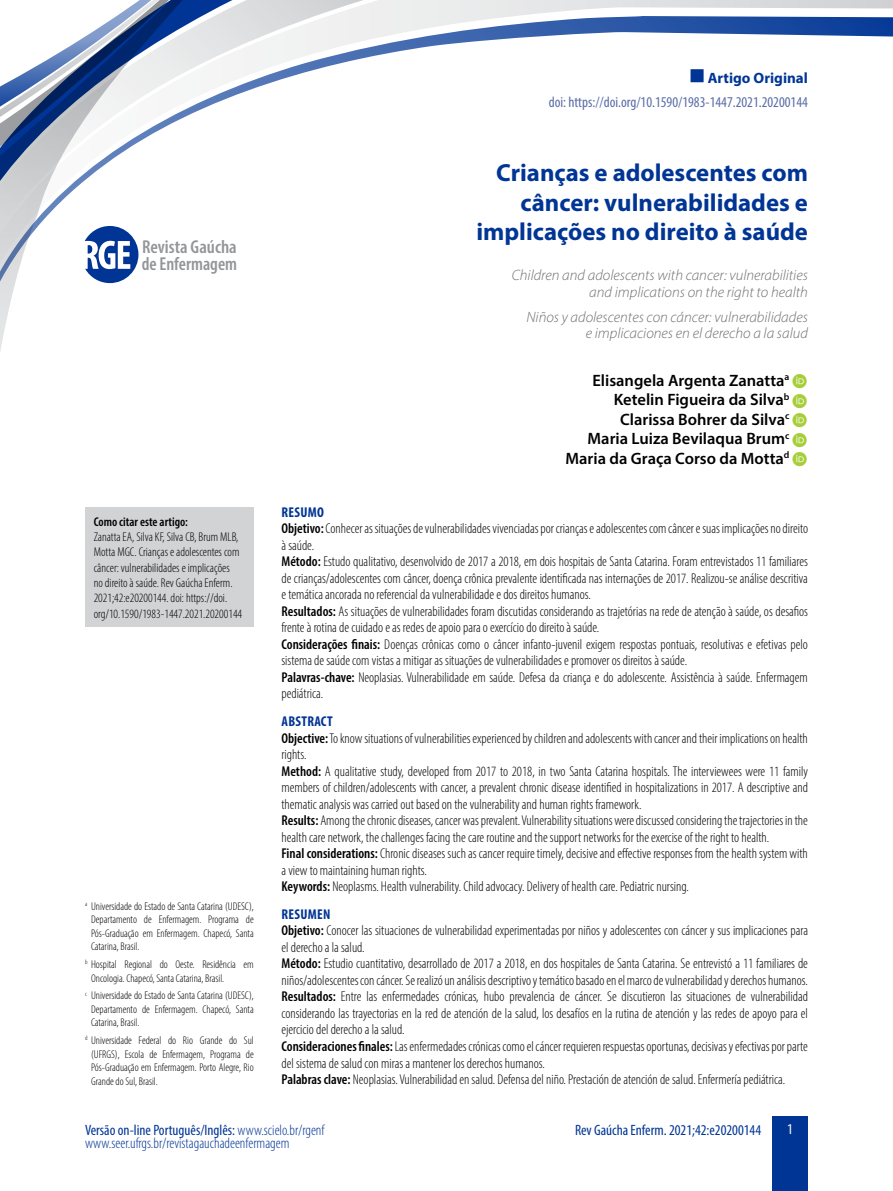
<style>
.page{position:relative;width:893px;height:1191px;background:#fff}
.page>*{position:absolute;margin:0;border:0;box-sizing:border-box;transform-origin:0 0}
.t1{font:700 24.75px/29.7px "Myriad Pro";color:#003595;text-align:right}
.t2{font:600 condensed 18.75px/16.6px "Myriad Pro";color:#939598}
.t3{font:600 16.5px/19.5px "Myriad Pro";color:#000;text-align:right}
.t4{font:italic 300 15px/16.5px "Myriad Pro";color:#6d6e71;text-align:right}
.t5{font:condensed 15px "Myriad Pro";color:#003595}
.t6{font:condensed 15px "Myriad Pro";color:#5a6da7}
.t7{font:300 condensed 15px "Myriad Pro";color:#003595}
.t8{font:700 15px "Myriad Pro";color:#003595}
.t9{font:condensed 15px "Myriad Pro";color:#fff}
.t10{font:300 condensed 14.25px/16.5px "Myriad Pro";color:#000}
.t11{font:300 condensed 12.75px/15.3px "Myriad Pro";color:#000}
.t12{font:600 condensed 12.75px "Myriad Pro";color:#000}
.t13{font:300 condensed 11.25px/13.5px "Myriad Pro";color:#000;text-align:justify}
.s1{font-weight:700;color:#003595}
.s2{font-weight:600}
.s3{font-weight:300}
</style>
<div class="page">
<svg style="left:202px;top:0;width:691px;height:109px"></svg>
<svg style="left:0;top:0;width:202px;height:352px"></svg>
<div style="left:772px;top:1116px;width:36px;height:75px;background:#003595"></div>
<svg style="left:85px;top:226px;width:53px;height:57px"></svg>
<div style="left:85px;top:507px;width:168px;height:119px;background:#d1d3d4"></div>
<svg style="left:691px;top:69px;width:13px;height:14px"></svg>
<p class="t8" style="left:708px;top:68px;width:102px">Artigo Original</p>
<h2 class="t2" style="left:142px;top:238px;width:97px">Revista Gaúcha de Enfermagem</h2>
<p class="t12" style="left:94px;top:514px;width:96px">Como citar este artigo:</p>
<p class="t11" style="left:94px;top:529px;width:150px">Zanatta EA, Silva KF, Silva CB, Brum MLB, Motta MGC. Crianças e adolescentes com câncer: vulnerabilidades e implicações no direito à saúde. Rev Gaúcha Enferm.<br>2021;42:e20200144. doi: https://doi. org/10.1590/1983-1447.2021.20200144</p>
<p class="t13" style="left:91px;top:899px;width:164px;text-indent:-6px"><sup>a</sup> Universidade do Estado de Santa Catarina (UDESC), Departamento de Enfermagem. Programa de Pós-Graduação em Enfermagem. Chapecó, Santa Catarina, Brasil.</p>
<p class="t13" style="left:91px;top:957px;width:164px;text-indent:-6px"><sup>b</sup> Hospital Regional do Oeste. Residência em<br>Oncologia. Chapecó, Santa Catarina, Brasil.</p>
<p class="t13" style="left:91px;top:988px;width:164px;text-indent:-6px"><sup>c</sup> Universidade do Estado de Santa Catarina (UDESC), Departamento de Enfermagem. Chapecó, Santa Catarina, Brasil.</p>
<p class="t13" style="left:91px;top:1033px;width:164px;text-indent:-6px"><sup>d</sup> Universidade Federal do Rio Grande do Sul (UFRGS), Escola de Enfermagem, Programa de Pós-Graduação em Enfermagem. Porto Alegre, Rio Grande do Sul, Brasil.</p>
<p class="t6" style="left:549px;top:93px;width:261px">doi: https://doi.org/10.1590/1983-1447.2021.20200144</p>
<h1 class="t1" style="left:476px;top:157px;width:333px">Crianças e adolescentes com câncer: vulnerabilidades e implicações no direito à saúde</h1>
<p class="t4" style="left:512px;top:267px;width:298px">Children and adolescents with cancer: vulnerabilities and implications on the right to health</p>
<p class="t4" style="left:526px;top:308px;width:283px">Niños y adolescentes con cáncer: vulnerabilidades e implicaciones en el derecho a la salud</p>
<p class="t3" style="left:565px;top:370px;width:225px">Elisangela Argenta Zanatta<sup>a<br></sup>Ketelin Figueira da Silva<sup>b<br></sup>Clarissa Bohrer da Silva<sup>c<br></sup>Maria Luiza Bevilaqua Brum<sup>c<br></sup>Maria da Graça Corso da Motta<sup>d</sup></p>
<p class="t10" style="left:281px;top:504px;width:528px"><span class="s1">RESUMO<br></span><span class="s2">Objetivo:</span> Conhecer as situações de vulnerabilidades vivenciadas por crianças e adolescentes com câncer e suas implicações no direito à saúde.<br><span class="s2">Método:</span> Estudo qualitativo, desenvolvido de 2017 a 2018, em dois hospitais de Santa Catarina. Foram entrevistados 11 familiares de crianças/adolescentes com câncer, doença crônica prevalente identificada nas internações de 2017. Realizou-se análise descritiva e temática ancorada no referencial da vulnerabilidade e dos direitos humanos.<br><span class="s2">Resultados:</span> As situações de vulnerabilidades foram discutidas considerando as trajetórias na rede de atenção à saúde, os desafios frente à rotina de cuidado e as redes de apoio para o exercício do direito à saúde.<br><span class="s2">Considerações finais:</span> Doenças crônicas como o câncer infanto-juvenil exigem respostas pontuais, resolutivas e efetivas pelo sistema de saúde com vistas a mitigar as situações de vulnerabilidades e promover os direitos à saúde.<br><span class="s2">Palavras-chave:</span> Neoplasias. Vulnerabilidade em saúde. Defesa da criança e do adolescente. Assistência à saúde. Enfermagem pediátrica.</p>
<p class="t10" style="left:281px;top:713px;width:528px"><span class="s1">ABSTRACT<br></span><span class="s2">Objective:</span> To know situations of vulnerabilities experienced by children and adolescents with cancer and their implications on health rights.<br><span class="s2">Method:</span> A qualitative study, developed from 2017 to 2018, in two Santa Catarina hospitals. The interviewees were 11 family members of children/adolescents with cancer, a prevalent chronic disease identified in hospitalizations in 2017. A descriptive and thematic analysis was carried out based on the vulnerability and human rights framework.<br><span class="s2">Results:</span> Among the chronic diseases, cancer was prevalent. Vulnerability situations were discussed considering the trajectories in the health care network, the challenges facing the care routine and the support networks for the exercise of the right to health.<br><span class="s2">Final considerations:</span> Chronic diseases such as cancer require timely, decisive and effective responses from the health system with a view to maintaining human rights.<br><span class="s2">Keywords:</span> Neoplasms. Health vulnerability. Child advocacy. Delivery of health care. Pediatric nursing.</p>
<p class="t10" style="left:281px;top:906px;width:528px"><span class="s1">RESUMEN<br></span><span class="s2">Objetivo:</span> Conocer las situaciones de vulnerabilidad experimentadas por niños y adolescentes con cáncer y sus implicaciones para el derecho a la salud.<br><span class="s2">Método:</span> Estudio cuantitativo, desarrollado de 2017 a 2018, en dos hospitales de Santa Catarina. Se entrevistó a 11 familiares de niños/adolescentes con cáncer. Se realizó un análisis descriptivo y temático basado en el marco de vulnerabilidad y derechos humanos.<br><span class="s2">Resultados:</span> Entre las enfermedades crónicas, hubo prevalencia de cáncer. Se discutieron las situaciones de vulnerabilidad considerando las trayectorias en la red de atención de la salud, los desafíos en la rutina de atención y las redes de apoyo para el ejercicio del derecho a la salud.<br><span class="s2">Consideraciones finales:</span> Las enfermedades crónicas como el cáncer requieren respuestas oportunas, decisivas y efectivas por parte del sistema de salud con miras a mantener los derechos humanos.<br><span class="s2">Palabras clave:</span> Neoplasias. Vulnerabilidad en salud. Defensa del niño. Prestación de atención de salud. Enfermería pediátrica.</p>
<p class="t5" style="left:85px;top:1121px;width:241px">Versão on-line Português/Inglês: <span class="s3">www.scielo.br/rgenf</span></p>
<p class="t7" style="left:85px;top:1134px;width:206px">www.seer.ufrgs.br/revistagauchadeenfermagem</p>
<p class="t5" style="left:575px;top:1121px;width:188px">Rev Gaúcha Enferm. 2021;42:e20200144</p>
<p class="t9" style="left:787px;top:1120px;width:7px">1</p>
</div>
